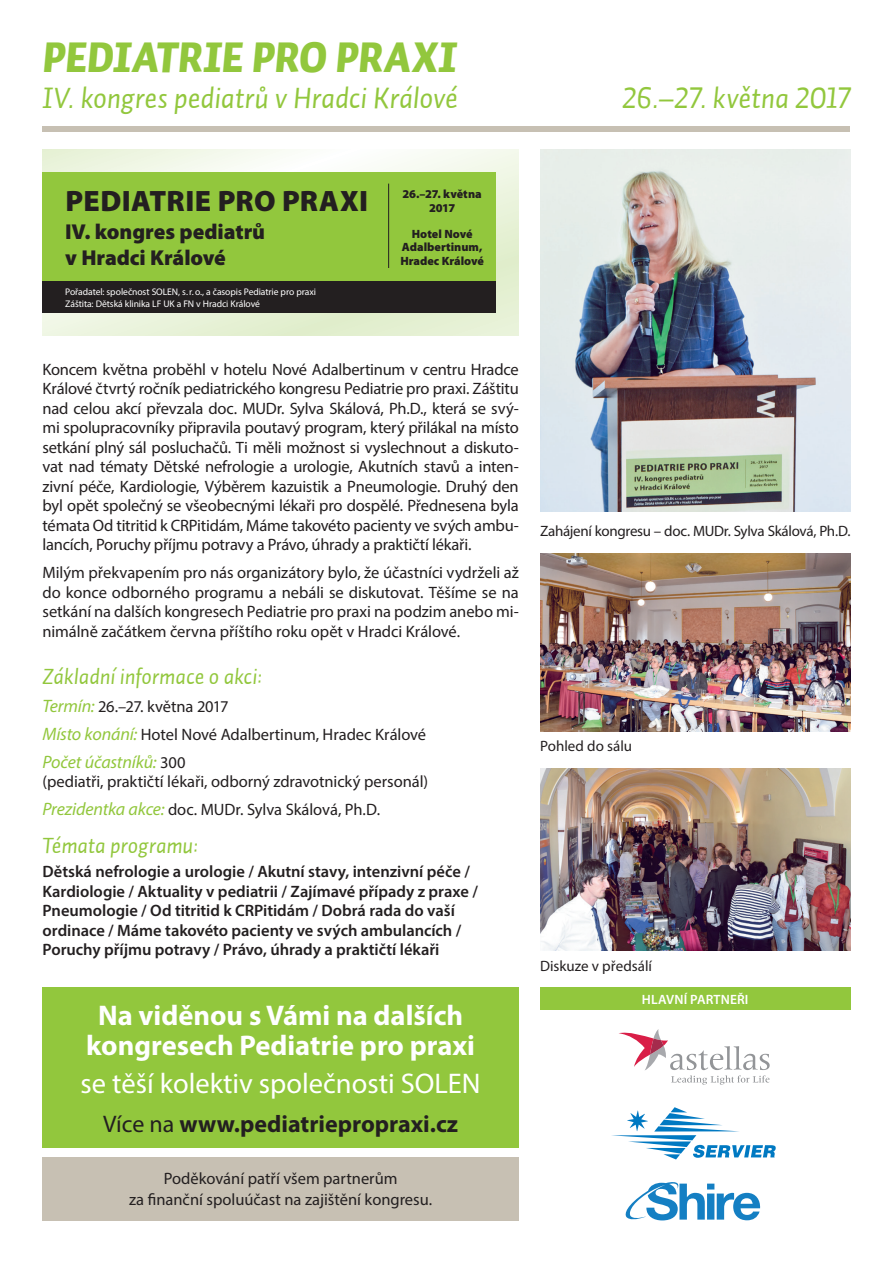
<style>
.page{position:relative;width:893px;height:1263px;background:#fff}
.page>*{position:absolute;margin:0;border:0;box-sizing:border-box;transform-origin:0 0}
.t1{font:42px "Auto 1 Black Italic LF";letter-spacing:-.005em;color:#92c73d}
.t2{font:30px "Auto 1 Italic LF";letter-spacing:-.005em;color:#92c73d}
.t3{font:900 29.55px "Myriad Pro";letter-spacing:.01em;color:#231f20}
.t4{font:700 28.5px/30px "Myriad Pro";color:#fff;text-align:center}
.t5{font:28.5px "Myriad Pro";color:#fff}
.t6{font:700 24px "Myriad Pro";color:#231f20}
.nadpis_2{font:22.5px "Auto 1 Italic LF";letter-spacing:-.005em;color:#92c73d}
.t7{font:900 21.6px/25.7px "Myriad Pro";letter-spacing:-.005em;color:#231f20}
.odrazka_po_dvojtečku{font:italic 18px "Myriad Pro";letter-spacing:-.01em;color:#92c73d}
.text{font:16.5px/19.5px "Myriad Pro";color:#231f20;text-align:justify}
.odrazka_ctverecek{font:600 16.5px/19.5px "Myriad Pro";letter-spacing:-.005em;color:#231f20}
.odrazka_po_dvojtečku-2{font:16.5px "Myriad Pro";letter-spacing:-.005em;color:#231f20}
.popiska_obrazku{font:15px "Myriad Pro";letter-spacing:-.015em;color:#231f20}
.obsah_rubriky{font:600 13.5px "Myriad Pro";letter-spacing:.01em;color:#fff}
.t8{font:900 12px/13.6px "Myriad Pro";color:#231f20;text-align:center}
.t9{font:9.6px/12px "Myriad Pro";letter-spacing:-.005em;color:#fff}
.s1{font-style:italic;font-size:18px;color:#92c73d}
.s2{font-style:normal;font-size:16.5px;color:#231f20}
.s3{font-weight:400}
</style>
<div class="page">
<svg style="left:43px;top:149px;width:476px;height:186px"></svg>
<div style="left:43px;top:172px;width:453px;height:141px;background:#92c73d"></div>
<div style="left:43px;top:281px;width:453px;height:32px;background:#231f20"></div>
<hr style="left:388px;top:184px;width:1px;height:84px;background:#231f20">
<div style="left:43px;top:127px;width:807px;height:5px;background:#c7c0b3"></div>
<img style="left:540px;top:768px;width:310px;height:183px">
<img style="left:540px;top:149px;width:310px;height:363px">
<img style="left:540px;top:553px;width:310px;height:179px">
<div style="left:43px;top:1157px;width:476px;height:63px;background:#c7c0b3"></div>
<div style="left:43px;top:988px;width:476px;height:160px;background:#92c73d"></div>
<div style="left:540px;top:988px;width:310px;height:22px;background:#92c73d"></div>
<svg style="left:619px;top:1029px;width:151px;height:56px"></svg>
<svg style="left:612px;top:1107px;width:163px;height:52px"></svg>
<svg style="left:625px;top:1182px;width:136px;height:38px"></svg>
<p class="t1" style="left:43px;top:30px;width:416px">PEDIATRIE PRO PRAXI</p>
<p class="t2" style="left:43px;top:79px;width:417px">IV. kongres pediatrů v Hradci Králové</p>
<p class="t2" style="left:622px;top:79px;width:231px">26.–27. května 2017</p>
<h3 class="t3" style="left:65px;top:182px;width:304px">PEDIATRIE PRO PRAXI</h3>
<h3 class="t7" style="left:65px;top:218px;width:202px">IV. kongres pediatrů v Hradci Králové</h3>
<p class="t9" style="left:65px;top:285px;width:252px">Pořadatel: společnost SOLEN, s.r.o., a časopis Pediatrie pro praxi<br>Záštita: Dětská klinika LF UK a FN v Hradci Králové</p>
<p class="t8" style="left:403px;top:187px;width:81px">26.–27. května<br>2017</p>
<p class="t8" style="left:400px;top:226px;width:85px">Hotel Nové<br>Adalbertinum,<br>Hradec Králové</p>
<p class="text" style="left:43px;top:359px;width:478px">Koncem května proběhl v hotelu Nové Adalbertinum v centru Hradce Králové čtvrtý ročník pediatrického kongresu Pediatrie pro praxi. Záštitu nad celou akcí převzala doc. MUDr. Sylva Skálová, Ph.D., která se svý&shy;mi spolupracovníky připravila poutavý program, který přilákal na místo setkání plný sál posluchačů. Ti měli možnost si vyslechnout a diskuto&shy;vat nad tématy Dětské nefrologie a urologie, Akutních stavů a inten&shy;zivní péče, Kardiologie, Výběrem kazuistik a Pneumologie. Druhý den byl opět společný se všeobecnými lékaři pro dospělé. Přednesena byla témata Od titritid k CRPitidám, Máme takovéto pacienty ve svých ambu&shy;lancích, Poruchy příjmu potravy a Právo, úhrady a praktičtí lékaři.</p>
<p class="text" style="left:43px;top:563px;width:478px">Milým překvapením pro nás organizátory bylo, že účastníci vydrželi až do konce odborného programu a nebáli se diskutovat. Těšíme se na setkání na dalších kongresech Pediatrie pro praxi na podzim anebo mi&shy;nimálně začátkem června příštího roku opět v Hradci Králové.</p>
<p class="nadpis_2" style="left:43px;top:661px;width:222px">Základní informace o akci:</p>
<p class="odrazka_po_dvojtečku-2" style="left:43px;top:696px;width:187px"><span class="s1">Termín:</span> 26.–27. května 2017</p>
<p class="odrazka_po_dvojtečku-2" style="left:43px;top:724px;width:385px"><span class="s1">Místo konání:</span> Hotel Nové Adalbertinum, Hradec Králové</p>
<p class="odrazka_po_dvojtečku" style="left:43px;top:750px;width:145px">Počet účastníků: <span class="s2">300</span></p>
<p class="odrazka_po_dvojtečku-2" style="left:43px;top:771px;width:387px">(pediatři, praktičtí lékaři, odborný zdravotnický personál)</p>
<p class="odrazka_po_dvojtečku-2" style="left:43px;top:799px;width:339px"><span class="s1">Prezidentka akce:</span> doc. MUDr. Sylva Skálová, Ph.D.</p>
<p class="nadpis_2" style="left:43px;top:831px;width:158px">Témata programu:</p>
<p class="odrazka_ctverecek" style="left:43px;top:861px;width:437px">Dětská nefrologie a urologie / Akutní stavy, intenzivní péče / Kardiologie / Aktuality v pediatrii / Zajímavé případy z praxe / Pneumologie / Od titritid k CRPitidám / Dobrá rada do vaší ordinace / Máme takovéto pacienty ve svých ambulancích / Poruchy příjmu potravy / Právo, úhrady a praktičtí lékaři</p>
<p class="t4" style="left:86px;top:999px;width:390px">Na viděnou s Vámi na dalších kongresech Pediatrie pro praxi</p>
<p class="t5" style="left:81px;top:1066px;width:402px">se těší kolektiv společnosti SOLEN</p>
<p class="t6" style="left:103px;top:1108px;width:356px"><span class="s3">Více na</span> www.pediatriepropraxi.cz</p>
<p class="text" style="left:129px;top:1168px;width:304px;line-height:21px;text-align:center">Poděkování patří všem partnerům<br>za finanční spoluúčast na zajištění kongresu.</p>
<p class="popiska_obrazku" style="left:540px;top:522px;width:312px">Zahájení kongresu – doc. MUDr. Sylva Skálová, Ph.D.</p>
<p class="popiska_obrazku" style="left:540px;top:737px;width:94px">Pohled do sálu</p>
<p class="popiska_obrazku" style="left:540px;top:956px;width:113px">Diskuze v předsálí</p>
<p class="obsah_rubriky" style="left:642px;top:991px;width:108px">HLAVNÍ PARTNEŘI</p>
</div>
